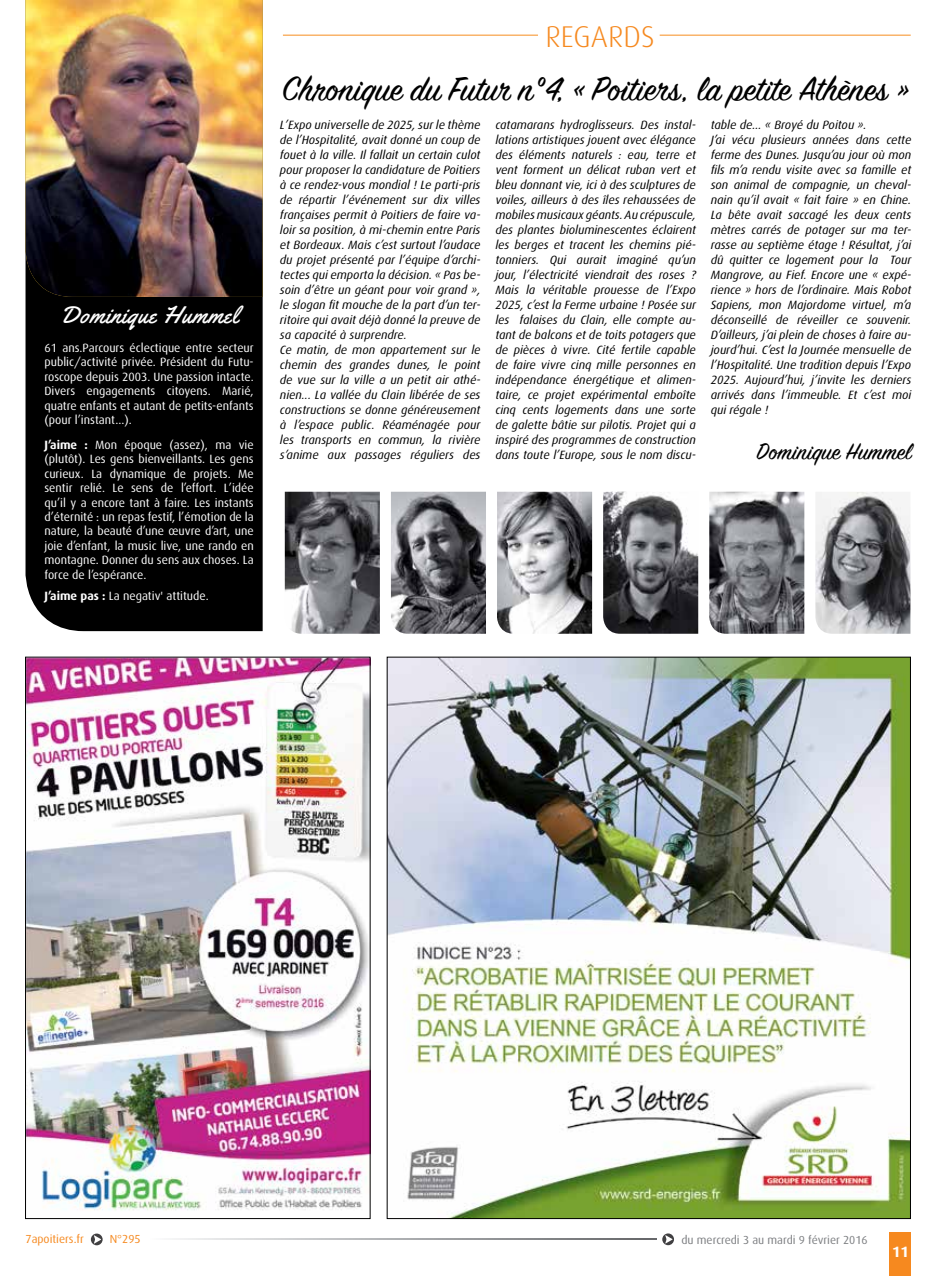
<style>
.page{position:relative;width:936px;height:1276px;background:#fff}
.page>*{position:absolute;margin:0;border:0;box-sizing:border-box;transform-origin:0 0}
.t1{font:37.5px "Sign Painter House Script";color:#000}
.t2{font:300 30px "Dax";color:#f6891f}
.t3{font:25.5px "Sign Painter House Script";color:#000}
.t4{font:24px "Yellowtail";letter-spacing:.04em;color:#fff}
.t5{font:700 15px "Dax";color:#fff}
.t6{font:italic 12px/15px "Dax";color:#000}
.t7{font:12px/14.4px "Dax";color:#fff;text-align:justify}
.t8{font:11.7px "Dax";color:#7c7e81}
.t9{font:11.7px "Dax";color:#f6891f}
.s1{font-weight:700}
</style>
<div class="page">
<div style="left:889px;top:1232px;width:22px;height:44px;background:#f6891f"></div>
<svg style="left:91px;top:1233px;width:12px;height:12px"></svg>
<svg style="left:662px;top:1233px;width:12px;height:12px"></svg>
<svg style="left:172px;top:1239px;width:484px;height:1px"></svg>
<div style="left:25px;top:0;width:238px;height:632px;background:#000"></div>
<img style="left:26px;top:0;width:236px;height:297px">
<hr style="left:659px;top:35px;width:251px;height:1px;background:#f78d1e">
<hr style="left:283px;top:35px;width:255px;height:1px;background:#f78d1e">
<img style="left:603px;top:492px;width:95px;height:142px">
<img style="left:815px;top:492px;width:95px;height:142px">
<img style="left:285px;top:492px;width:95px;height:142px">
<img style="left:391px;top:492px;width:95px;height:142px">
<img style="left:497px;top:492px;width:95px;height:142px">
<img style="left:709px;top:492px;width:95px;height:142px">
<img style="left:27px;top:659px;width:341px;height:552px">
<img style="left:389px;top:659px;width:519px;height:557px">
<h2 class="t2" style="left:545px;top:20px;width:108px">REGARDS</h2>
<h3 class="t4" style="left:60px;top:300px;width:179px">Dominique Hummel</h3>
<p class="t7" style="left:44px;top:341px;width:211px">61 ans.Parcours éclectique entre secteur public/activité privée. Président du Futu&shy;roscope depuis 2003. Une passion intacte.<br>Divers engagements citoyens. Marié, quatre enfants et autant de petits-enfants (pour l’instant...).</p>
<p class="t7" style="left:44px;top:438px;width:211px"><span class="s1">J’aime :</span> Mon époque (assez), ma vie (plutôt). Les gens bienveillants. Les gens curieux. La dynamique de projets. Me sentir relié. Le sens de l’effort. L’idée qu’il y a encore tant à faire. Les instants d’éternité : un repas festif, l’émotion de la nature, la beauté d’une œuvre d’art, une joie d’enfant, la music live, une rando en montagne. Donner du sens aux choses. La force de l’espérance.</p>
<p class="t7" style="left:44px;top:589px;width:166px"><span class="s1">J’aime pas :</span> La negativ' attitude.</p>
<h1 class="t1" style="left:282px;top:66px;width:628px">Chronique du Futur n°4, « Poitiers, la petite Athènes »</h1>
<p class="t6" style="left:280px;top:118px;width:202px">L’Expo universelle de 2025, sur le thème de l’Hospitalité, avait donné un coup de fouet à la ville. Il fallait un certain culot pour proposer la candidature de Poitiers à ce rendez-vous mondial ! Le parti-pris de répartir l’événement sur dix villes françaises permit à Poitiers de faire va&shy;loir sa position, à mi-chemin entre Paris et Bordeaux. Mais c’est surtout l’audace du projet présenté par l’équipe d’archi&shy;tectes qui emporta la décision. « Pas be&shy;soin d’être un géant pour voir grand », le slogan fit mouche de la part d’un ter&shy;ritoire qui avait déjà donné la preuve de sa capacité à surprendre.<br>Ce matin, de mon appartement sur le chemin des grandes dunes, le point de vue sur la ville a un petit air athé&shy;nien... La vallée du Clain libérée de ses constructions se donne généreusement à l’espace public. Réaménagée pour les transports en commun, la rivière s’anime aux passages réguliers des</p>
<p class="t6" style="left:495px;top:118px;width:202px;text-align:justify">catamarans hydroglisseurs. Des instal&shy;lations artistiques jouent avec élégance des éléments naturels : eau, terre et vent forment un délicat ruban vert et bleu donnant vie, ici à des sculptures de voiles, ailleurs à des îles rehaussées de mobiles musicaux géants. Au crépuscule, des plantes bioluminescentes éclairent les berges et tracent les chemins pié&shy;tonniers. Qui aurait imaginé qu’un jour, l’électricité viendrait des roses ?<br>Mais la véritable prouesse de l’Expo 2025, c’est la Ferme urbaine ! Posée sur les falaises du Clain, elle compte au&shy;tant de balcons et de toits potagers que de pièces à vivre. Cité fertile capable de faire vivre cinq mille personnes en indépendance énergétique et alimen&shy;taire, ce projet expérimental emboîte cinq cents logements dans une sorte de galette bâtie sur pilotis. Projet qui a inspiré des programmes de construction dans toute l’Europe, sous le nom discu-</p>
<p class="t6" style="left:710px;top:118px;width:202px">table de... « Broyé du Poitou ».<br>J’ai vécu plusieurs années dans cette ferme des Dunes. Jusqu’au jour où mon fils m’a rendu visite avec sa famille et son animal de compagnie, un cheval&shy;nain qu’il avait « fait faire » en Chine.<br>La bête avait saccagé les deux cents mètres carrés de potager sur ma ter&shy;rasse au septième étage ! Résultat, j’ai dû quitter ce logement pour la Tour Mangrove, au Fief. Encore une « expé&shy;rience » hors de l’ordinaire. Mais Robot Sapiens, mon Majordome virtuel, m’a déconseillé de réveiller ce souvenir.<br>D’ailleurs, j’ai plein de choses à faire au&shy;jourd’hui. C’est la Journée mensuelle de l’Hospitalité. Une tradition depuis l’Expo 2025. Aujourd’hui, j’invite les derniers arrivés dans l’immeuble. Et c’est moi qui régale !</p>
<h3 class="t3" style="left:756px;top:436px;width:156px">Dominique Hummel</h3>
<p class="t9" style="left:26px;top:1233px;width:60px">7apoitiers.fr</p>
<p class="t9" style="left:110px;top:1233px;width:32px">N°295</p>
<p class="t8" style="left:681px;top:1233px;width:188px">du mercredi 3 au mardi 9 février 2016</p>
<p class="t5" style="left:892px;top:1243px;width:18px">11</p>
</div>
